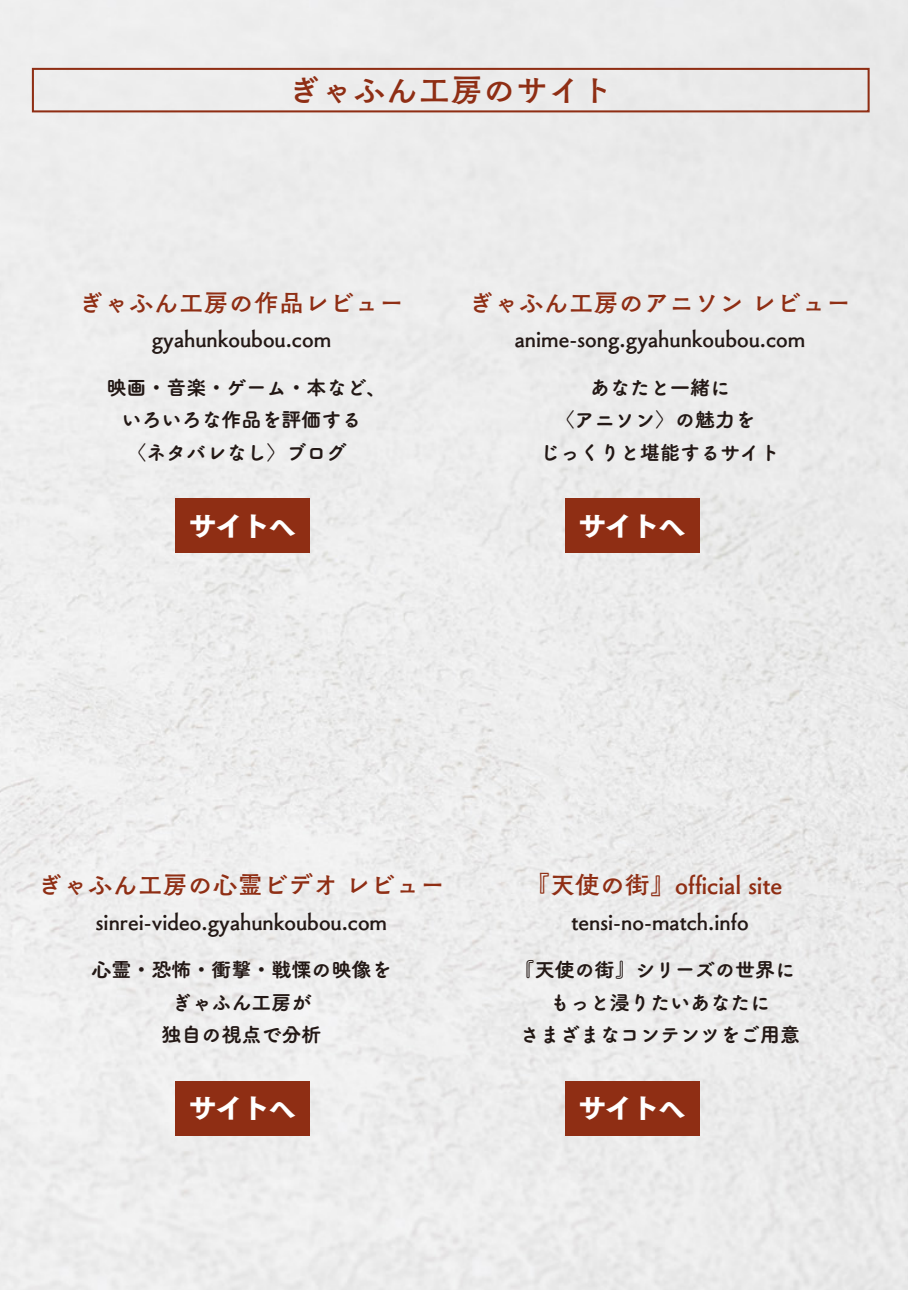
<style>
.page{position:relative;width:908px;height:1290px;background:#fff}
.page>*{position:absolute;margin:0;border:0;box-sizing:border-box;transform-origin:0 0}
.t1{font:32.5px "Tsuku Old Gothic Std B";color:#8f2e14}
.t2{font:26.5px "Tsuku Go Pro H";color:#fff}
.t3{font:25px "Tsuku Old Gothic Std B";color:#8f2e14}
.t4{font:22.5px "Tsuku Old Gothic Std B";color:#231815}
.t5{font:20px/32.5px "Tsuku A Rd Gothic Std E";color:#231815;text-align:center}
</style>
<div class="page">
<div style="left:0;top:0;width:907px;height:1290px;background:#ececec"></div>
<div style="left:32px;top:68px;width:837px;height:44px;border:2px solid #8f2e14"></div>
<div style="left:175px;top:498px;width:135px;height:55px;background:#8f2e14"></div>
<div style="left:564px;top:498px;width:135px;height:55px;background:#8f2e14"></div>
<div style="left:175px;top:1081px;width:135px;height:55px;background:#8f2e14"></div>
<div style="left:564px;top:1081px;width:135px;height:55px;background:#8f2e14"></div>
<h1 class="t1" style="left:288px;top:65px;width:326px">ぎゃふん工房のサイト</h1>
<p class="t3" style="left:79px;top:283px;width:327px">ぎゃふん工房の作品レビュー</p>
<p class="t4" style="left:152px;top:321px;width:181px">gyahunkoubou.com</p>
<p class="t5" style="left:121px;top:370px;width:267px;text-align:left;text-indent:-15px">映画・音楽・ゲーム・本など、いろいろな作品を評価する〈ネタバレなし〉ブログ</p>
<h2 class="t2" style="left:189px;top:511px;width:108px">サイトへ</h2>
<p class="t3" style="left:468px;top:283px;width:384px">ぎゃふん工房のアニソンレビュー</p>
<p class="t4" style="left:514px;top:321px;width:292px">anime-song.gyahunkoubou.com</p>
<p class="t5" style="left:539px;top:370px;width:242px">あなたと一緒に<br>〈アニソン〉の魅力を<br>じっくりと堪能するサイト</p>
<h2 class="t2" style="left:578px;top:511px;width:108px">サイトへ</h2>
<p class="t3" style="left:38px;top:866px;width:409px">ぎゃふん工房の心霊ビデオレビュー</p>
<p class="t4" style="left:96px;top:904px;width:293px">sinrei-video.gyahunkoubou.com</p>
<p class="t5" style="left:91px;top:952px;width:302px">心霊・恐怖・衝撃・戦慄の映像をぎゃふん工房が<br>独自の視点で分析</p>
<h2 class="t2" style="left:189px;top:1094px;width:108px">サイトへ</h2>
<p class="t3" style="left:525px;top:866px;width:258px">『天使の街』official site</p>
<p class="t4" style="left:571px;top:904px;width:179px">tensi-no-match.info</p>
<p class="t5" style="left:514px;top:952px;width:287px">『天使の街』シリーズの世界にもっと浸りたいあなたに<br>さまざまなコンテンツをご用意</p>
<h2 class="t2" style="left:578px;top:1094px;width:108px">サイトへ</h2>
</div>
